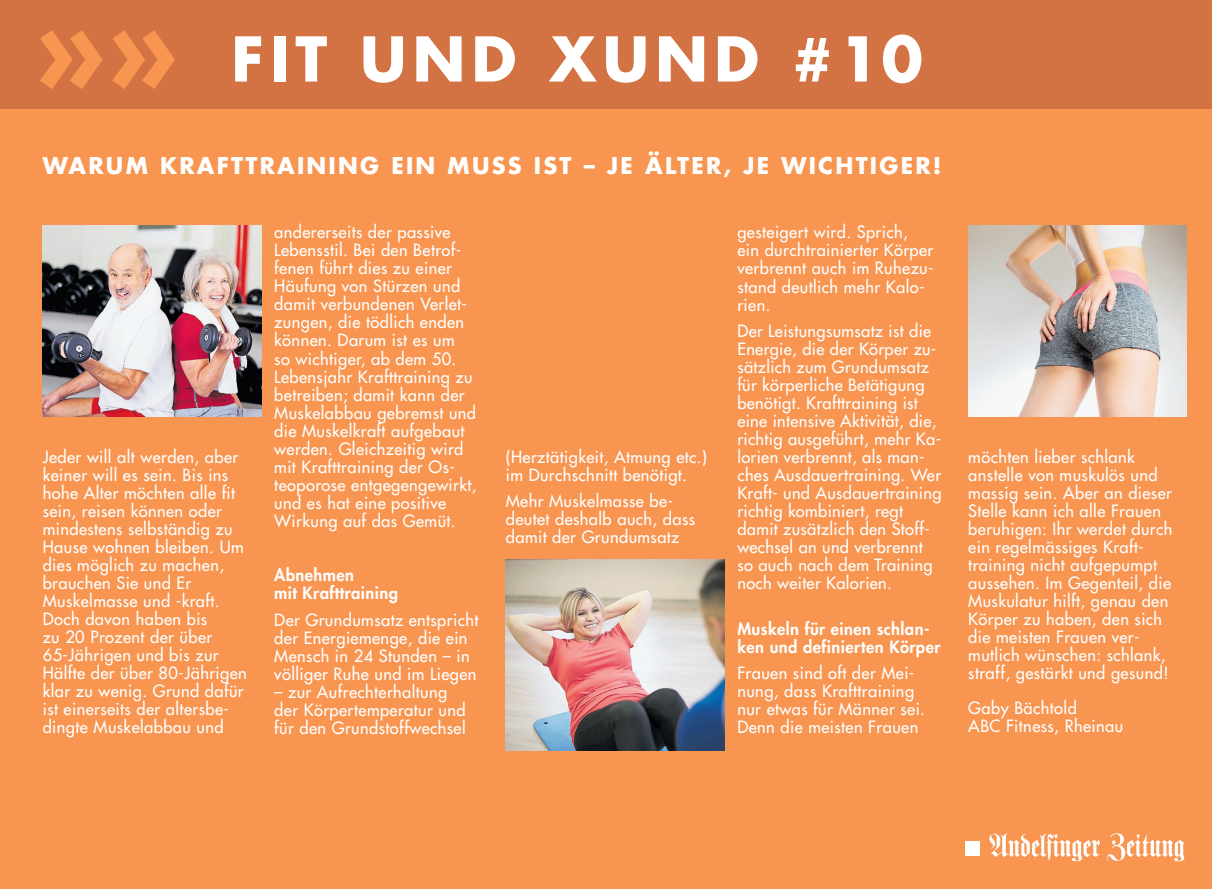
<style>
.page{position:relative;width:1212px;height:889px;background:#f79551}
.page>*{position:absolute;margin:0;border:0;box-sizing:border-box;transform-origin:0 0}
.t1{font:700 60px "Futura";letter-spacing:.1em;color:#fff}
.t2{font:700 22.5px "Futura";letter-spacing:.1em;color:#fff}
.t3{font:16.5px/18px "Futura";letter-spacing:.025em;color:#fff}
.t4{font:800 16.5px/18px "Futura";letter-spacing:.025em;color:#fff}
.s1{font-size:120px;color:#f79551}
</style>
<div class="page">
<div style="left:0;top:0;width:1211px;height:109px;background:#d37243"></div>
<div style="left:965px;top:841px;width:14px;height:14px;background:#fff"></div>
<svg style="left:989px;top:833px;width:195px;height:28px"></svg>
<img style="left:506px;top:559px;width:218px;height:191px">
<img style="left:968px;top:225px;width:219px;height:192px">
<img style="left:43px;top:225px;width:218px;height:192px">
<h1 class="t1" style="left:33px;top:19px;width:891px"><span class="s1">»»</span> FIT UND XUND #10</h1>
<h2 class="t2" style="left:43px;top:151px;width:900px">WARUM KRAFTTRAINING EIN MUSS IST – JE ÄLTER, JE WICHTIGER!</h2>
<p class="t3" style="left:43px;top:448px;width:206px">Jeder will alt werden, aber keiner will es sein. Bis ins hohe Alter möchten alle fit sein, reisen können oder mindestens selbständig zu<br>Hause wohnen bleiben. Um dies möglich zu machen, brauchen Sie und Er<br>Muskelmasse und -kraft.<br>Doch davon haben bis<br>zu 20 Prozent der über<br>65-Jährigen und bis zur<br>Hälfte der über 80-Jährigen klar zu wenig. Grund dafür ist einerseits der altersbe&shy;dingte Muskelabbau und</p>
<p class="t3" style="left:274px;top:223px;width:204px">andererseits der passive<br>Lebensstil. Bei den Betrof&shy;fenen führt dies zu einer<br>Häufung von Stürzen und damit verbundenen Verlet&shy;zungen, die tödlich enden können. Darum ist es um<br>so wichtiger, ab dem 50.<br>Lebensjahr Krafttraining zu betreiben; damit kann der<br>Muskelabbau gebremst und die Muskelkraft aufgebaut werden. Gleichzeitig wird mit Krafttraining der Os&shy;teoporose entgegengewirkt, und es hat eine positive<br>Wirkung auf das Gemüt.</p>
<p class="t4" style="left:274px;top:566px;width:125px">Abnehmen<br>mit Krafttraining</p>
<p class="t3" style="left:274px;top:610px;width:206px">Der Grundumsatz entspricht der Energiemenge, die ein<br>Mensch in 24 Stunden – in völliger Ruhe und im Liegen</p>
<p class="t3" style="left:274px;top:682px;width:193px">– zur Aufrechterhaltung der Körpertemperatur und für den Grundstoffwechsel</p>
<p class="t3" style="left:506px;top:447px;width:203px">(Herztätigkeit, Atmung etc.) im Durchschnitt benötigt.</p>
<p class="t3" style="left:506px;top:492px;width:191px">Mehr Muskelmasse be&shy;deutet deshalb auch, dass damit der Grundumsatz</p>
<p class="t3" style="left:737px;top:223px;width:198px">gesteigert wird. Sprich, ein durchtrainierter Körper verbrennt auch im Ruhezu&shy;stand deutlich mehr Kalo&shy;rien.</p>
<p class="t3" style="left:737px;top:322px;width:206px">Der Leistungsumsatz ist die<br>Energie, die der Körper zu&shy;sätzlich zum Grundumsatz für körperliche Betätigung benötigt. Krafttraining ist eine intensive Aktivität, die, richtig ausgeführt, mehr Ka&shy;lorien verbrennt, als man&shy;ches Ausdauertraining. Wer<br>Kraft- und Ausdauertraining richtig kombiniert, regt damit zusätzlich den Stoff&shy;wechsel an und verbrennt so auch nach dem Training noch weiter Kalorien.</p>
<p class="t4" style="left:737px;top:619px;width:205px">Muskeln für einen schlan&shy;ken und definierten Körper</p>
<p class="t3" style="left:737px;top:664px;width:189px">Frauen sind oft der Mei&shy;nung, dass Krafttraining nur etwas für Männer sei.<br>Denn die meisten Frauen</p>
<p class="t3" style="left:968px;top:447px;width:206px">möchten lieber schlank anstelle von muskulös und massig sein. Aber an dieser<br>Stelle kann ich alle Frauen beruhigen: Ihr werdet durch ein regelmässiges Kraft&shy;training nicht aufgepumpt aussehen. Im Gegenteil, die<br>Muskulatur hilft, genau den<br>Körper zu haben, den sich die meisten Frauen ver&shy;mutlich wünschen: schlank, straff, gestärkt und gesund!</p>
<p class="t3" style="left:968px;top:699px;width:156px">Gaby Bächtold<br>ABC Fitness, Rheinau</p>
</div>
